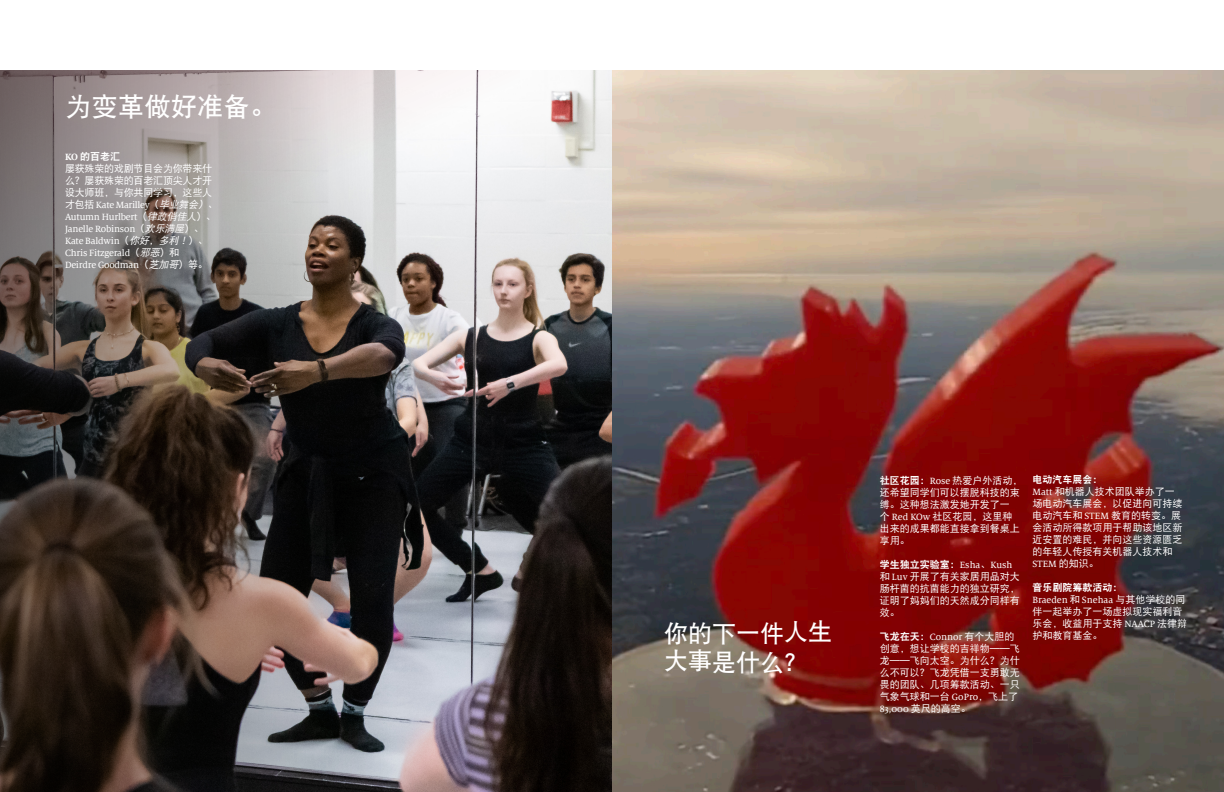
<style>
.page{position:relative;width:1224px;height:792px;background:#fff}
.page>*{position:absolute;margin:0;border:0;box-sizing:border-box;transform-origin:0 0}
.t1{font:26.4px "DF Hei W7";color:#fff}
.t2{font:24px "DF Hei W7";color:#fff}
.t3{font:10px/12px "DF Hei W5";color:#fff}
.t4{font:10px/12px "Milo Serif Web W04 Text";letter-spacing:-.02em;color:#fff}
.t5{font:10px "DF Hei W9";color:#fff}
.s1{font-family:"Milo Serif Web W04";font-weight:700}
.s2{font-family:"DF Hei W5"}
.s3{font-family:"DF Hei W5";font-style:italic}
.s4{font-family:"Milo Serif Web W04 Text"}
.s5{font-family:"DF Hei W9"}
</style>
<div class="page">
<img style="left:798px;top:70px;width:426px;height:722px">
<img style="left:0;top:70px;width:798px;height:722px">
<p class="t1" style="left:65px;top:93px;width:213px">为变革做好准备。</p>
<p class="t5" style="left:65px;top:151px;width:57px"><span class="s1">KO</span> 的百老汇</p>
<p class="t4" style="left:65px;top:163px;width:156px"><span class="s2">屡获殊荣的戏剧节目会为你带来什么？屡获殊荣的百老汇顶尖人才开设大师班，与你共同学习，这些人才包括</span> Kate Marilley<span class="s2">（</span><span class="s3">毕业舞会）、<br></span>Autumn Hurlbert<span class="s2">（</span><span class="s3">律政俏佳人</span><span class="s2">）、<br></span>Janelle Robinson<span class="s2">（</span><span class="s3">欢乐满屋</span><span class="s2">）、<br></span>Kate Baldwin<span class="s2">（</span><span class="s3">你好，多利！</span><span class="s2">）、<br></span>Chris Fitzgerald<span class="s2">（</span><span class="s3">邪恶</span><span class="s2">）和<br></span>Deirdre Goodman<span class="s2">（</span><span class="s3">芝加哥</span><span class="s2">）等。</span></p>
<p class="t5" style="left:1032px;top:474px;width:71px">电动汽车展会：</p>
<p class="t3" style="left:1032px;top:485px;width:151px"><span class="s4">Matt</span> 和机器人技术团队举办了一场电动汽车展会，以促进向可持续电动汽车和 <span class="s4">STEM</span> 教育的转变。展会活动所得款项用于帮助该地区新近安置的难民，并向这些资源匮乏的年轻人传授有关机器人技术和<br><span class="s4">STEM</span> 的知识。</p>
<p class="t5" style="left:1032px;top:582px;width:91px">音乐剧院筹款活动：</p>
<p class="t3" style="left:1032px;top:593px;width:156px"><span class="s4">Braeden</span> 和 <span class="s4">Snehaa</span> 与其他学校的同伴一起举办了一场虚拟现实福利音乐会，收益用于支持 <span class="s4">NAACP</span> 法律辩</p>
<p class="t3" style="left:880px;top:475px;width:144px"><span class="s5">社区花园：</span><span class="s4">Rose</span> 热爱户外活动，还希望同学们可以摆脱科技的束缚。这种想法激发她开发了一<br>个 <span class="s4">Red KOw</span> 社区花园，这里种出来的成果都能直接拿到餐桌上享用。</p>
<p class="t3" style="left:880px;top:559px;width:141px"><span class="s5">学生独立实验室：</span><span class="s4">Esha</span>、<span class="s4">Kush</span>和 <span class="s4">Luv</span> 开展了有关家居用品对大肠杆菌的抗菌能力的独立研究，证明了妈妈们的天然成分同样有效。</p>
<p class="t3" style="left:880px;top:631px;width:141px"><span class="s5">飞龙在天：</span><span class="s4">Connor</span> 有个大胆的创意，想让学校的吉祥物——飞龙——飞向太空。为什么？为什么不可以？飞龙凭借一支勇敢无畏的团队、几项筹款活动、一只气象气球和一台 <span class="s4">GoPro</span>，飞上了<br><span class="s4">83,000</span> 英尺的高空。</p>
<p class="t2" style="left:664px;top:621px;width:169px">你的下一件人生</p>
<p class="t3" style="left:1032px;top:629px;width:71px">护和教育基金。</p>
<p class="t2" style="left:664px;top:650px;width:145px">大事是什么？</p>
</div>
